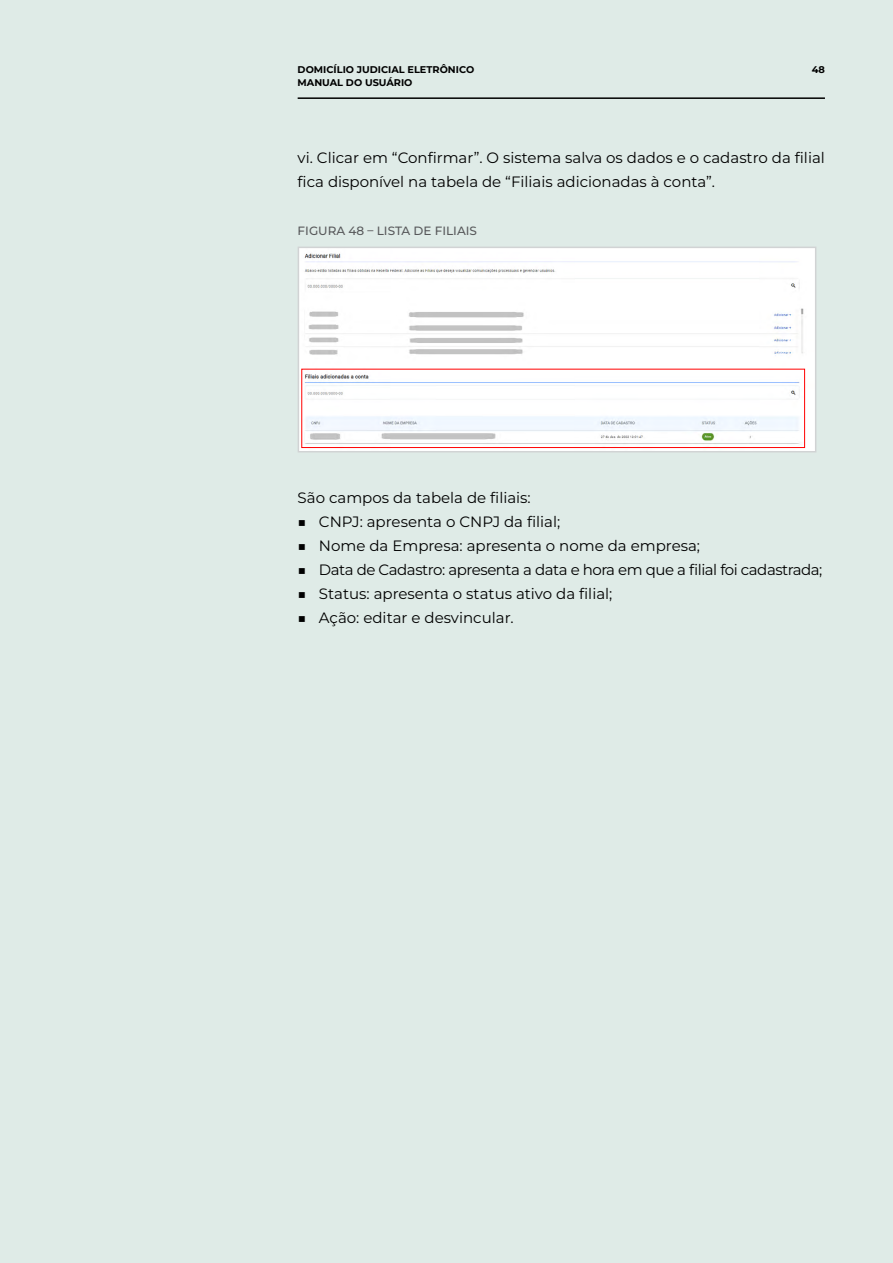
<style>
.page{position:relative;width:893px;height:1263px;background:#dfebe7}
.page>*{position:absolute;margin:0;border:0;box-sizing:border-box;transform-origin:0 0}
.t1{font:15px/24px "Montserrat";color:#000}
.t2{font:15px "Montserrat";letter-spacing:-.03em;color:#000}
.t3{font:500 12px "Montserrat";color:#58595b}
.t4{font:700 9.75px/12.8px "Montserrat";color:#000}
</style>
<div class="page">
<hr style="left:298px;top:97px;width:527px;height:2px;background:#000">
<img style="left:301px;top:250px;width:512px;height:199px">
<div style="left:301px;top:369px;width:504px;height:79px;border:1px solid #f00"></div>
<div style="left:298px;top:247px;width:518px;height:205px;border:2px solid #d1d3d4"></div>
<p class="t4" style="left:298px;top:63px;width:178px">DOMICÍLIO JUDICIAL ELETRÔNICO<br>MANUAL DO USUÁRIO</p>
<p class="t4" style="left:812px;top:63px;width:15px">48</p>
<p class="t1" style="left:298px;top:146px;width:529px">vi. Clicar em “Confirmar”. O sistema salva os dados e o cadastro da filial fica disponível na tabela de “Filiais adicionadas à conta”.</p>
<p class="t3" style="left:298px;top:223px;width:17px">FIGURA</p>
<p class="t3" style="left:348px;top:223px;width:130px">48 – LISTA DE FILIAIS</p>
<p class="t1" style="left:298px;top:485px;width:235px">São campos da tabela de filiais:</p>
<p class="t1" style="left:298px;top:509px;width:264px">■ CNPJ: apresenta o CNPJ da filial;</p>
<p class="t1" style="left:298px;top:533px;width:404px">■ Nome da Empresa: apresenta o nome da empresa;</p>
<p class="t2" style="left:298px;top:559px;width:526px">■ Data de Cadastro: apresenta a data e hora em que a filial foi cadastrada;</p>
<p class="t1" style="left:298px;top:581px;width:316px">■ Status: apresenta o status ativo da filial;</p>
<p class="t1" style="left:298px;top:605px;width:218px">■ Ação: editar e desvincular.</p>
</div>
